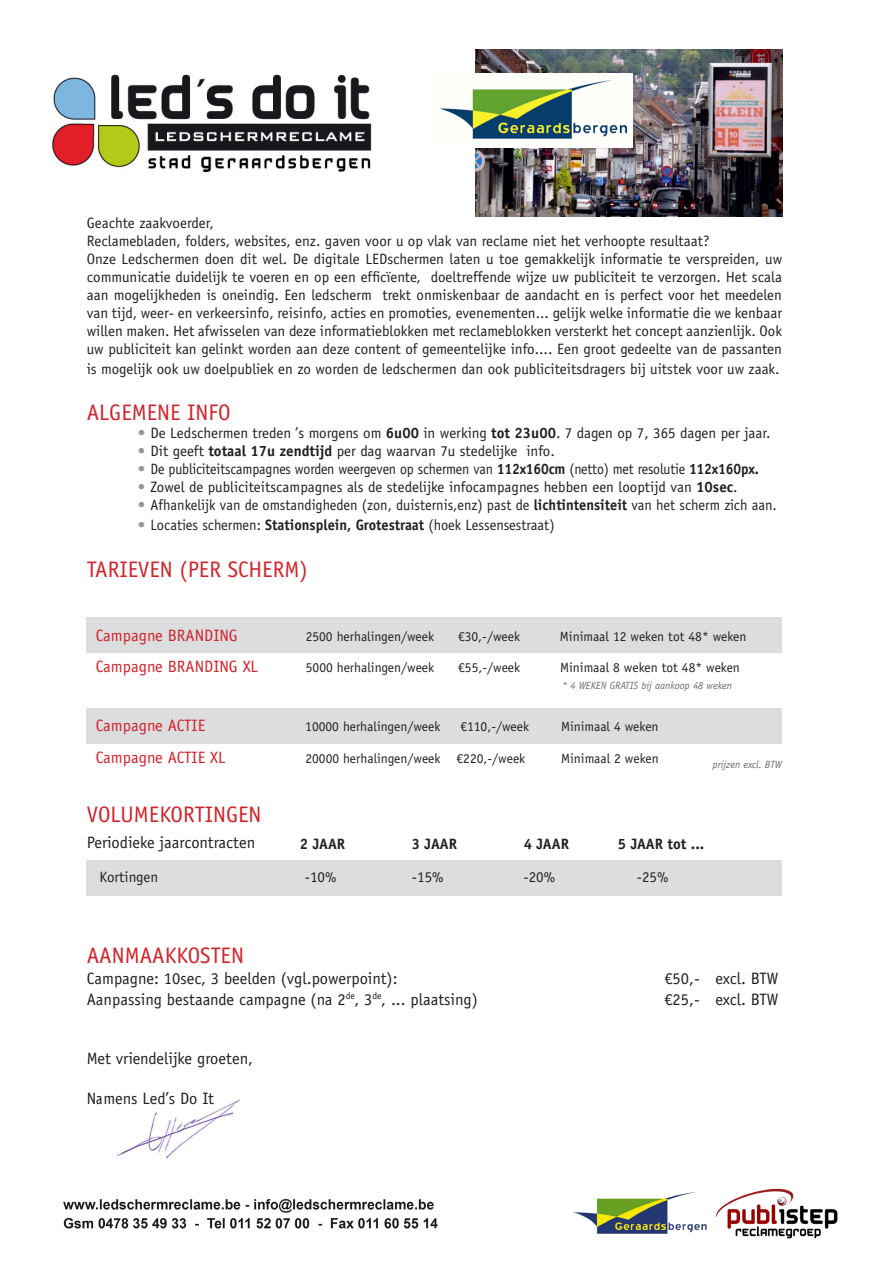
<style>
.page{position:relative;width:893px;height:1263px;background:#fff}
.page>*{position:absolute;margin:0;border:0;box-sizing:border-box;transform-origin:0 0}
.t1{font:22.5px "Officina Sans Std";color:#d1232a}
.t2{font:16.5px "Officina Sans Std";color:#231f20}
.t3{font:16.5px "Officina Sans Std";color:#d1232a}
.t4{font:15px/18px "Officina Sans Std";color:#231f20}
.t5{font:15px "Officina Sans Std";color:#231f20;scale:.96 1}
.t6{font:15px "Officina Sans Std";color:#231f20;scale:.93 1}
.t7{font:700 15px "Officina Sans Std";color:#231f20}
.t8{font:13.5px "Officina Sans Std";color:#231f20}
.t9{font:italic 10.5px "Officina Sans Std";color:#6c6d70}
.s1{color:#939598}
.s2{font-weight:700}
</style>
<div class="page">
<div style="left:87px;top:860px;width:695px;height:35px;background:#dcdddf"></div>
<img style="left:476px;top:50px;width:306px;height:167px">
<img style="left:439px;top:73px;width:193px;height:74px">
<img style="left:117px;top:1099px;width:123px;height:60px">
<div style="left:87px;top:618px;width:695px;height:35px;background:#dcdddf"></div>
<div style="left:87px;top:708px;width:695px;height:35px;background:#dcdddf"></div>
<img style="left:52px;top:74px;width:320px;height:99px">
<img style="left:63px;top:1188px;width:775px;height:51px">
<p class="t4" style="left:87px;top:214px;width:697px">Geachte zaakvoerder,<br>Reclamebladen, folders, websites, enz. gaven voor u op vlak van reclame niet het verhoopte resultaat?<br>Onze Ledschermen doen dit wel. De digitale LEDschermen laten u toe gemakkelijk informatie te verspreiden, uw communicatie duidelijk te voeren en op een efficïente, doeltreffende wijze uw publiciteit te verzorgen. Het scala aan mogelijkheden is oneindig. Een ledscherm trekt onmiskenbaar de aandacht en is perfect voor het meedelen van tijd, weer- en verkeersinfo, reisinfo, acties en promoties, evenementen... gelijk welke informatie die we kenbaar willen maken. Het afwisselen van deze informatieblokken met reclameblokken versterkt het concept aanzienlijk. Ook uw publiciteit kan gelinkt worden aan deze content of gemeentelijke info.... Een groot gedeelte van de passanten</p>
<p class="t4" style="left:87px;top:359px;width:694px">is mogelijk ook uw doelpubliek en zo worden de ledschermen dan ook publiciteitsdragers bij uitstek voor uw zaak.</p>
<h1 class="t1" style="left:87px;top:400px;width:145px">ALGEMENE INFO</h1>
<p class="t4" style="left:138px;top:424px;width:634px"><span class="s1">•</span> De Ledschermen treden ’s morgens om <span class="s2">6u00</span> in werking <span class="s2">tot 23u00</span>. 7 dagen op 7, 365 dagen per jaar.</p>
<p class="t4" style="left:138px;top:442px;width:418px"><span class="s1">•</span> Dit geeft <span class="s2">totaal 17u zendtijd</span> per dag waarvan 7u stedelijke info.</p>
<p class="t6" style="left:138px;top:460px;width:669px"><span class="s1">•</span> De publiciteitscampagnes worden weergeven op schermen van <span class="s2">112x160cm</span> (netto) met resolutie <span class="s2">112x160px.</span></p>
<p class="t4" style="left:138px;top:478px;width:601px"><span class="s1">•</span> Zowel de publiciteitscampagnes als de stedelijke infocampagnes hebben een looptijd van <span class="s2">10sec</span>.</p>
<p class="t5" style="left:138px;top:496px;width:667px"><span class="s1">•</span> Afhankelijk van de omstandigheden (zon, duisternis,enz) past de <span class="s2">lichtintensiteit</span> van het scherm zich aan.</p>
<p class="t5" style="left:138px;top:516px;width:436px"><span class="s1">•</span> Locaties schermen: <span class="s2">Stationsplein, Grotestraat</span> (hoek Lessensestraat)</p>
<h1 class="t1" style="left:87px;top:556px;width:222px">TARIEVEN (PER SCHERM)</h1>
<p class="t3" style="left:96px;top:626px;width:144px">Campagne BRANDING</p>
<p class="t8" style="left:306px;top:628px;width:130px">2500 herhalingen/week</p>
<p class="t8" style="left:458px;top:628px;width:63px">€30,-/week</p>
<p class="t8" style="left:560px;top:628px;width:188px">Minimaal 12 weken tot 48* weken</p>
<p class="t3" style="left:96px;top:657px;width:164px">Campagne BRANDING XL</p>
<p class="t8" style="left:306px;top:660px;width:130px">5000 herhalingen/week</p>
<p class="t8" style="left:458px;top:660px;width:63px">€55,-/week</p>
<p class="t8" style="left:560px;top:660px;width:181px">Minimaal 8 weken tot 48* weken</p>
<p class="t9" style="left:562px;top:679px;width:171px">* 4 WEKEN GRATIS bij aankoop 48 weken</p>
<p class="t3" style="left:96px;top:716px;width:111px">Campagne ACTIE</p>
<p class="t8" style="left:305px;top:719px;width:137px">10000 herhalingen/week</p>
<p class="t8" style="left:460px;top:719px;width:70px">€110,-/week</p>
<p class="t8" style="left:561px;top:719px;width:99px">Minimaal 4 weken</p>
<p class="t3" style="left:96px;top:747px;width:131px">Campagne ACTIE XL</p>
<p class="t8" style="left:305px;top:750px;width:221px">20000 herhalingen/week €220,-/week</p>
<p class="t8" style="left:561px;top:750px;width:99px">Minimaal 2 weken</p>
<p class="t9" style="left:713px;top:758px;width:71px">prijzen excl. BTW</p>
<h1 class="t1" style="left:87px;top:801px;width:176px">VOLUMEKORTINGEN</h1>
<p class="t2" style="left:87px;top:832px;width:170px">Periodieke jaarcontracten</p>
<p class="t7" style="left:300px;top:834px;width:47px">2 JAAR</p>
<p class="t7" style="left:412px;top:834px;width:47px">3 JAAR</p>
<p class="t7" style="left:524px;top:834px;width:47px">4 JAAR</p>
<p class="t7" style="left:618px;top:834px;width:88px">5 JAAR tot ...</p>
<p class="t4" style="left:100px;top:868px;width:60px">Kortingen</p>
<p class="t4" style="left:305px;top:868px;width:33px">-10%</p>
<p class="t4" style="left:412px;top:868px;width:33px">-15%</p>
<p class="t4" style="left:523px;top:868px;width:33px">-20%</p>
<p class="t4" style="left:637px;top:868px;width:33px">-25%</p>
<h1 class="t1" style="left:87px;top:942px;width:159px">AANMAAKKOSTEN</h1>
<p class="t2" style="left:87px;top:968px;width:312px">Campagne: 10sec, 3 beelden (vgl.powerpoint):</p>
<p class="t2" style="left:664px;top:968px;width:115px">€50,- excl. BTW</p>
<p class="t2" style="left:87px;top:989px;width:392px">Aanpassing bestaande campagne (na 2<sup>de</sup>, 3<sup>de</sup>, ... plaatsing)</p>
<p class="t2" style="left:664px;top:989px;width:115px">€25,- excl. BTW</p>
<p class="t2" style="left:87px;top:1049px;width:168px">Met vriendelijke groeten,</p>
<p class="t2" style="left:87px;top:1088px;width:129px">Namens Led’s Do It</p>
</div>
